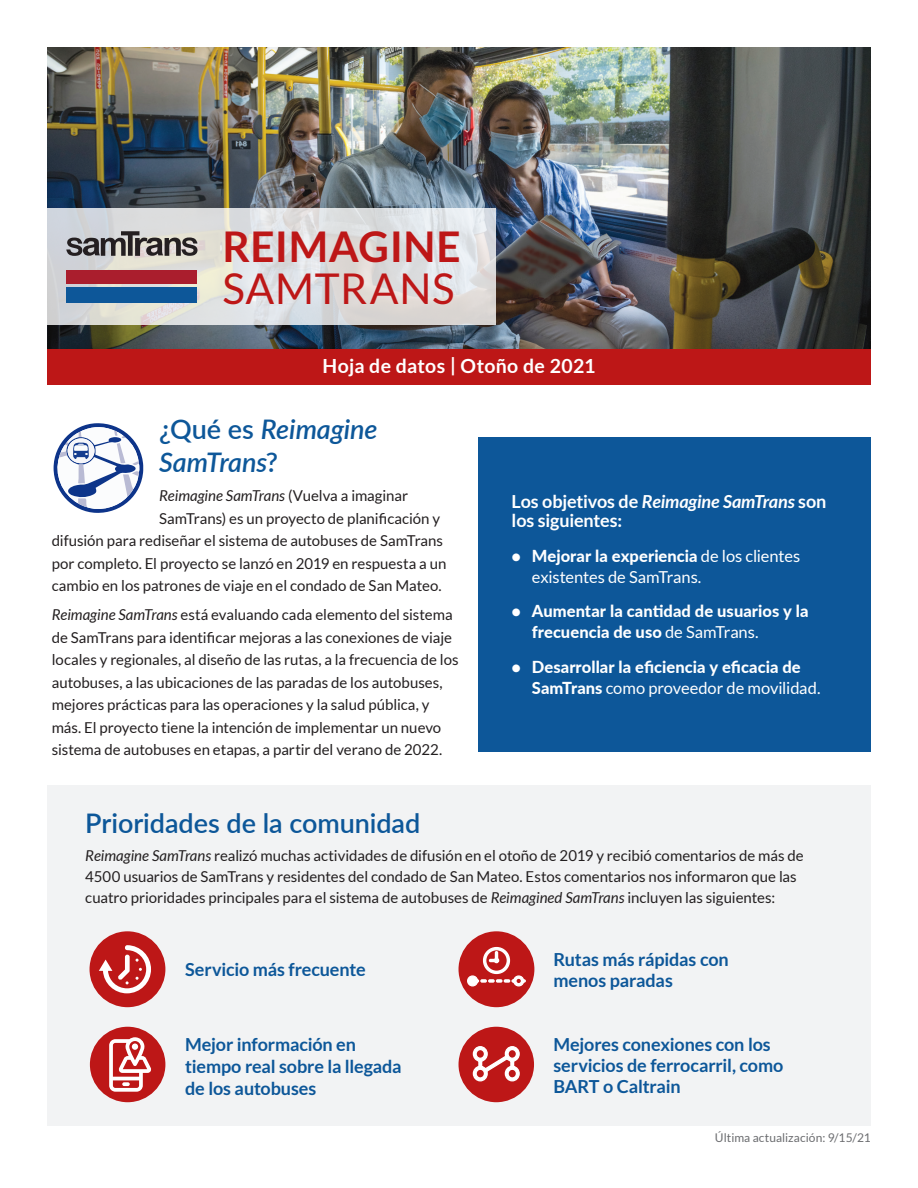
<style>
.page{position:relative;width:918px;height:1188px;background:#fff}
.page>*{position:absolute;margin:0;border:0;box-sizing:border-box;transform-origin:0 0}
.t1{font:700 42.45px/42.5px "Lato";letter-spacing:.01em;color:#bd1717}
.Header_1{font:italic 600 27px "Lato";letter-spacing:-.005em;color:#0d5799}
.Header_1-2{font:600 27px "Lato";color:#0d5799}
.t2{font:700 19.5px "Lato";letter-spacing:.015em;color:#fff}
.Body{font:700 18px/21px "Lato";letter-spacing:-.005em;color:#0d5799}
.t3{font:700 18px/19.5px "Lato";letter-spacing:-.01em;color:#fff}
.t4{font:800 16.5px/21px "Lato";letter-spacing:.005em;color:#fff}
.t5{font:16.5px/21px "Lato";letter-spacing:-.005em;color:#fff}
.Body-2{font:15px/22.5px "Lato";color:#231f20}
.Body-3{font:italic 15px "Lato";letter-spacing:-.005em;color:#231f20}
.t6{font:12px "Lato";letter-spacing:.005em;color:#6c6d70}
.s1{font-weight:400}
.s2{font-style:normal}
.s3{font-style:italic}
.s4{font-weight:800}
</style>
<div class="page">
<div style="left:478px;top:437px;width:393px;height:314px;background:#0d5799"></div>
<div style="left:47px;top:785px;width:824px;height:341px;background:#f2f3f4"></div>
<img style="left:47px;top:47px;width:824px;height:302px">
<svg style="left:47px;top:209px;width:449px;height:116px;background:#dcdddd"></svg>
<div style="left:47px;top:349px;width:824px;height:36px;background:#bd1717"></div>
<svg style="left:66px;top:231px;width:131px;height:25px;background:#888685"></svg>
<div style="left:66px;top:270px;width:131px;height:14px;background:#aa1e2d"></div>
<div style="left:66px;top:288px;width:131px;height:15px;background:#0d5799"></div>
<svg style="left:54px;top:423px;width:89px;height:90px"></svg>
<div style="left:90px;top:931px;width:75px;height:76px;background:#bd1717;border-radius:50%"></div>
<svg style="left:99px;top:945px;width:52px;height:48px"></svg>
<div style="left:90px;top:1027px;width:75px;height:75px;background:#bd1717;border-radius:50%"></div>
<svg style="left:109px;top:1037px;width:42px;height:55px"></svg>
<div style="left:459px;top:1027px;width:75px;height:75px;background:#bd1717;border-radius:50%"></div>
<svg style="left:472px;top:1046px;width:48px;height:36px"></svg>
<div style="left:459px;top:931px;width:75px;height:76px;background:#bd1717;border-radius:50%"></div>
<svg style="left:466px;top:946px;width:61px;height:41px"></svg>
<p class="t1" style="left:222px;top:225px;width:240px">REIMAGINE<br><span class="s1">SAMTRANS</span></p>
<p class="t2" style="left:322px;top:355px;width:275px">Hoja de datos | Otoño de 2021</p>
<p class="Header_1" style="left:159px;top:410px;width:220px"><span class="s2">¿Qué es</span> Reimagine</p>
<p class="Header_1" style="left:159px;top:442px;width:120px">SamTrans<span class="s2">?</span></p>
<p class="Body-3" style="left:159px;top:487px;width:250px">Reimagine SamTrans <span class="s2">(Vuelva a imaginar</span></p>
<p class="Body-2" style="left:159px;top:507px;width:282px">SamTrans) es un proyecto de planificación y</p>
<p class="Body-2" style="left:52px;top:529px;width:393px">difusión para rediseñar el sistema de autobuses de SamTrans</p>
<p class="Body-2" style="left:52px;top:552px;width:396px">por completo. El proyecto se lanzó en 2019 en respuesta a un</p>
<p class="Body-2" style="left:52px;top:574px;width:391px">cambio en los patrones de viaje en el condado de San Mateo.</p>
<p class="Body-2" style="left:52px;top:604px;width:408px"><span class="s3">Reimagine SamTrans</span> está evaluando cada elemento del sistema de SamTrans para identificar mejoras a las conexiones de viaje locales y regionales, al diseño de las rutas, a la frecuencia de los autobuses, a las ubicaciones de las paradas de los autobuses, mejores prácticas para las operaciones y la salud pública, y más. El proyecto tiene la intención de implementar un nuevo sistema de autobuses en etapas, a partir del verano de 2022.</p>
<p class="t3" style="left:512px;top:491px;width:316px">Los objetivos de <span class="s3">Reimagine SamTrans</span> son los siguientes:</p>
<p class="t5" style="left:532px;top:545px;width:270px;text-indent:-20px"><span class="s4">• Mejorar la experiencia</span> de los clientes existentes de SamTrans.</p>
<p class="t4" style="left:532px;top:600px;width:278px;text-indent:-20px">• Aumentar la cantidad de usuarios y la frecuencia de uso <span class="s1">de SamTrans.</span></p>
<p class="t4" style="left:532px;top:656px;width:290px;text-indent:-20px">• Desarrollar la eficiencia y eficacia de<br>SamTrans <span class="s1">como proveedor de movilidad.</span></p>
<p class="Header_1-2" style="left:85px;top:804px;width:337px">Prioridades de la comunidad</p>
<p class="Body-2" style="left:85px;top:845px;width:720px;line-height:21px"><span class="s3">Reimagine SamTrans</span> realizó muchas actividades de difusión en el otoño de 2019 y recibió comentarios de más de<br>4500 usuarios de SamTrans y residentes del condado de San Mateo. Estos comentarios nos informaron que las cuatro prioridades principales para el sistema de autobuses de <span class="s3">Reimagined SamTrans</span> incluyen las siguientes:</p>
<p class="Body" style="left:185px;top:959px;width:182px">Servicio más frecuente</p>
<p class="Body" style="left:185px;top:1034px;width:218px;line-height:21.6px">Mejor información en tiempo real sobre la llegada de los autobuses</p>
<p class="Body" style="left:553px;top:949px;width:177px">Rutas más rápidas con menos paradas</p>
<p class="Body" style="left:553px;top:1034px;width:231px">Mejores conexiones con los servicios de ferrocarril, como<br>BART o Caltrain</p>
<p class="t6" style="left:715px;top:1131px;width:157px">Última actualización: 9/15/21</p>
</div>
